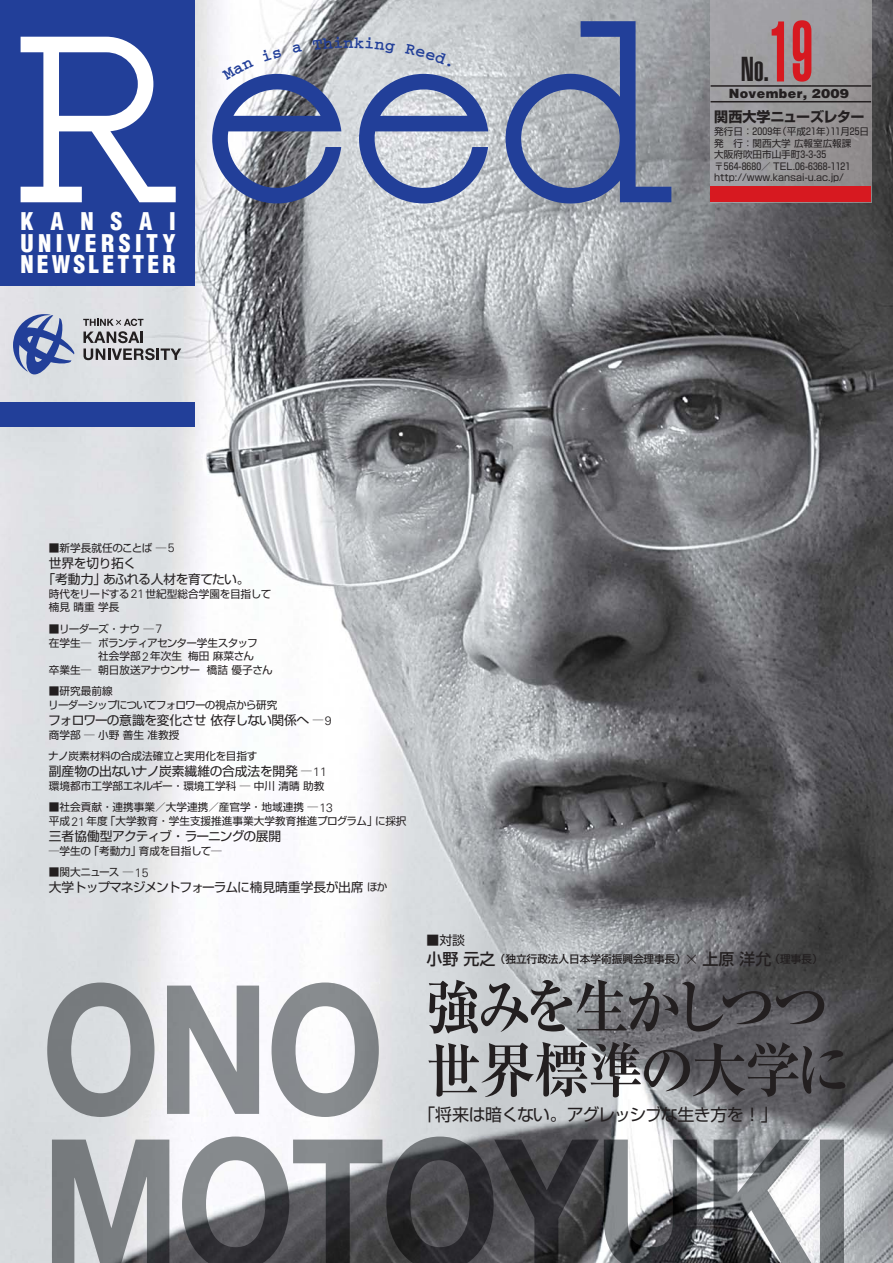
<style>
.page{position:relative;width:893px;height:1263px;background:#fff}
.page>*{position:absolute;margin:0;border:0;box-sizing:border-box;transform-origin:0 0}
.t1{font:900 extra-condensed 84.3px "Helvetica";color:#d71920;scale:.8 1}
.t2{font:59.55px "Ryumin Pro Bold 90 pv RKSJ H";letter-spacing:-.085em;color:#231f20;scale:.94 1}
.t3{font:59.55px "Ryumin Pro Bold 90 pv RKSJ H";letter-spacing:-.035em;color:#231f20;scale:.94 1}
.t4{font:900 extra-condensed 34.05px "Helvetica";color:#231f20}
.t5{font:900 condensed 23.85px/21.6px "Helvetica";letter-spacing:.185em;color:#fff;text-align:justify}
.t6{font:16.95px "Shin Go Pro Regular 90 pv RKSJ H";letter-spacing:-.055em;color:#231f20}
.t7{font:14.1px "Shin Go Pro Bold 90 pv RKSJ H";letter-spacing:-.015em;color:#231f20}
.t8{font:12.75px/15.9px "Shin Go Pro Regular 90 pv RKSJ H";letter-spacing:-.03em;color:#231f20}
.t9{font:12.75px "Shin Go Pro Regular 90 pv RKSJ H";letter-spacing:-.08em;color:#231f20}
.t10{font:900 12.75px "Helvetica";letter-spacing:.03em;color:#231f20}
.t11{font:10.65px/13.8px "Shin Go Pro Regular 90 pv RKSJ H";color:#231f20}
.t12{font:10.65px/13.8px "Shin Go Pro Regular 90 pv RKSJ H";letter-spacing:-.08em;color:#231f20}
.t13{font:10.65px "Shin Go Pro Medium 90 pv RKSJ V";color:#231f20}
.t14{font:9.6px/11.6px "Shin Go Pro Regular 90 pv RKSJ V";color:#231f20}
.s1{font-family:"Univers";font-weight:300;font-size:12.15px}
.s2{font-size:10.65px}
.s3{font-size:15.9px}
.s4{font-family:"Shin Go Pro Light 90 pv RKSJ H";font-size:14.85px}
</style>
<div class="page">
<img style="left:0;top:0;width:893px;height:1263px">
<img style="left:710px;top:0;width:161px;height:187px">
<div style="left:0;top:0;width:195px;height:286px;background:#223f99"></div>
<div style="left:0;top:402px;width:195px;height:24px;background:#223f99"></div>
<svg style="left:21px;top:37px;width:155px;height:165px"></svg>
<svg style="left:505px;top:21px;width:166px;height:183px;background:#838eaa"></svg>
<hr style="left:710px;top:85px;width:161px;height:2px;background:#231f20">
<hr style="left:710px;top:101px;width:161px;height:1px;background:#231f20">
<div style="left:710px;top:187px;width:161px;height:15px;background:#d71920"></div>
<svg style="left:83px;top:319px;width:98px;height:41px;background:#ababae"></svg>
<svg style="left:13px;top:314px;width:61px;height:60px;background:#8594c0"></svg>
<img style="left:47px;top:983px;width:332px;height:134px">
<img style="left:52px;top:1137px;width:792px;height:126px">
<svg style="left:212px;top:37px;width:276px;height:166px;background:#959fbc"></svg>
<h3 class="t5" style="left:21px;top:212px;width:157px">KANSAI UNIVERSITY NEWSLETTER</h3>
<h1 class="t1" style="left:768px;top:21px;width:58px">19</h1>
<h3 class="t4" style="left:741px;top:57px;width:30px">No.</h3>
<p class="t10" style="left:729px;top:89px;width:122px">November, 2009</p>
<h3 class="t7" style="left:714px;top:111px;width:152px">関西大学ニューズレター</h3>
<p class="t14" style="left:714px;top:127px;width:156px">発行日：2009年（平成21年）11月25日発　行：関西大学 広報室広報課<br>大阪府吹田市山手町3-3-35〒564-8680／ TEL.06-6368-1121 http://www.kansai-u.ac.jp/　</p>
<p class="t11" style="left:49px;top:542px;width:127px">■新学長就任のことば ─<span class="s1">5</span></p>
<p class="t8" style="left:42px;top:557px;width:209px;text-indent:6px">世界を切り拓く<br>「考動力」あふれる人材を育てたい。</p>
<p class="t11" style="left:49px;top:588px;width:224px">時代をリードする<span class="s1">21</span>世紀型総合学園を目指して楠見晴重学長</p>
<p class="t11" style="left:49px;top:623px;width:115px">■リーダーズ・ナウ ─<span class="s1">7</span></p>
<p class="t12" style="left:49px;top:637px;width:210px">在学生─ ボランティアセンター学生スタッフ</p>
<p class="t11" style="left:98px;top:651px;width:158px">社会学部<span class="s1">2</span>年次生 梅田麻菜さん</p>
<p class="t11" style="left:49px;top:665px;width:225px">卒業生─ 朝日放送アナウンサー 橋詰優子さん</p>
<p class="t12" style="left:48px;top:686px;width:231px">■研究最前線<br>リーダーシップについてフォロワーの視点から研究</p>
<p class="t8" style="left:48px;top:714px;width:285px">フォロワーの意識を変化させ依存しない関係へ <span class="s2">─</span> <span class="s1">9</span></p>
<p class="t11" style="left:48px;top:726px;width:211px;line-height:21.3px">商学部 ─ 小野善生准教授<br>ナノ炭素材料の合成法確立と実用化を目指す</p>
<p class="t8" style="left:49px;top:765px;width:279px">副産物の出ないナノ炭素繊維の合成法を開発 <span class="s2">─</span><span class="s1">11</span></p>
<p class="t11" style="left:49px;top:781px;width:277px">環境都市工学部エネルギー・環境工学科 ─ 中川清晴助教</p>
<p class="t11" style="left:49px;top:802px;width:359px">■社会貢献・連携事業／大学連携／産官学・地域連携 ─<span class="s1">13<br></span>平成<span class="s1">21</span>年度「大学教育・学生支援推進事業大学教育推進プログラム」に採択</p>
<p class="t9" style="left:49px;top:831px;width:234px">三者協働型アクティブ・ラーニングの展開</p>
<p class="t11" style="left:49px;top:845px;width:174px">─学生の「考動力」育成を目指して─</p>
<p class="t11" style="left:49px;top:867px;width:101px">■関大ニュース ─<span class="s1">15</span></p>
<p class="t9" style="left:49px;top:882px;width:340px">大学トップマネジメントフォーラムに楠見晴重学長が出席<span class="s2">ほか</span></p>
<p class="t8" style="left:427px;top:934px;width:40px">■対談</p>
<p class="t13" style="left:427px;top:955px;width:397px"><span class="s3">小野元之</span>（独立行政法人日本学術振興会理事長）<span class="s4">×</span> <span class="s3">上原洋允</span>（理事長）</p>
<h2 class="t2" style="left:425px;top:985px;width:431px">強みを生かしつつ</h2>
<h2 class="t3" style="left:425px;top:1047px;width:454px">世界標準の大学に</h2>
<h3 class="t6" style="left:418px;top:1108px;width:361px">「将来は暗くない。アグレッシブな生き方を！」</h3>
</div>
